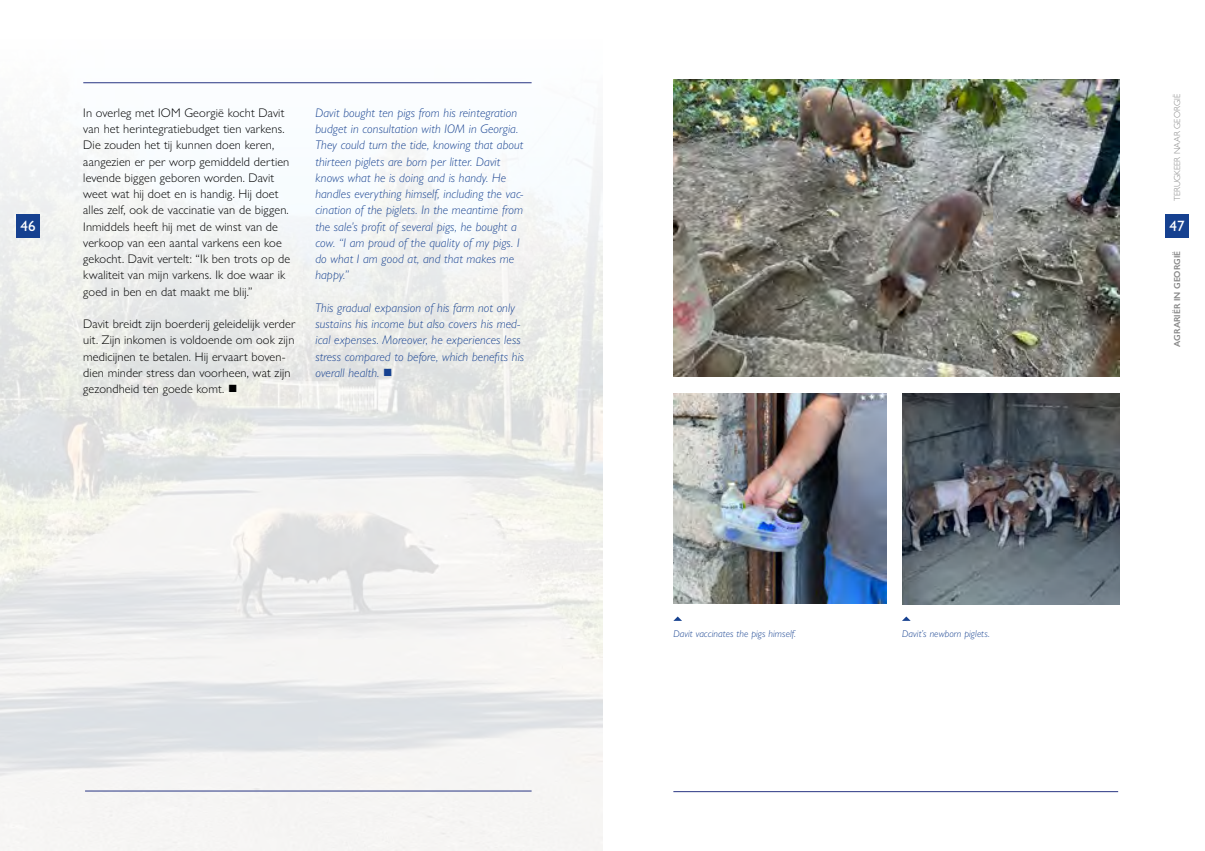
<style>
.page{position:relative;width:1205px;height:851px;background:#fff}
.page>*{position:absolute;margin:0;border:0;box-sizing:border-box;transform-origin:0 0}
.t1{font:500 15px "Gill Sans Nova";color:#fff}
.t2{font:300 12.5px/16.2px "Gill Sans Nova";letter-spacing:.01em;color:#000}
.t3{font:italic 300 12.5px/16.2px "Gill Sans Nova";letter-spacing:.01em;color:#164190}
.t4{font:italic 300 10px "Gill Sans Nova";letter-spacing:.01em;color:#164190}
.t5{font:300 8.75px "Gill Sans Nova";color:#878787}
.t6{font:600 8.75px "Gill Sans Nova";color:#878787}
</style>
<div class="page">
<img style="left:0;top:82px;width:602px;height:768px">
<hr style="left:85px;top:790px;width:446px;height:1px;background:#283583">
<hr style="left:673px;top:791px;width:445px;height:1px;background:#283583">
<hr style="left:83px;top:82px;width:448px;height:1px;background:#283583">
<img style="left:902px;top:394px;width:218px;height:210px">
<img style="left:673px;top:80px;width:447px;height:297px">
<img style="left:673px;top:393px;width:213px;height:211px">
<svg style="left:674px;top:616px;width:7px;height:4px"></svg>
<svg style="left:903px;top:616px;width:7px;height:4px"></svg>
<div style="left:1165px;top:213px;width:24px;height:24px;background:#164190"></div>
<div style="left:16px;top:213px;width:24px;height:24px;background:#164190"></div>
<p class="t5" style="left:1172px;top:201px;width:108px;rotate:-90deg">TERUGKEER NAAR GEORGIË</p>
<p class="t3" style="left:315px;top:104px;width:210px">Davit bought ten pigs from his reintegration budget in consultation with IOM in Georgia.<br>They could turn the tide, knowing that about thirteen piglets are born per litter. Davit knows what he is doing and is handy. He handles everything himself, including the vac&shy;cination of the piglets. In the meantime from the sale’s profit of several pigs, he bought a cow. “I am proud of the quality of my pigs. I do what I am good at, and that makes me happy.”</p>
<p class="t3" style="left:315px;top:299px;width:210px">This gradual expansion of his farm not only sustains his income but also covers his med&shy;ical expenses. Moreover, he experiences less stress compared to before, which benefits his overall health. ■</p>
<p class="t2" style="left:83px;top:104px;width:208px">In overleg met IOM Georgië kocht Davit van het herintegratiebudget tien varkens.<br>Die zouden het tij kunnen doen keren, aangezien er per worp gemiddeld dertien levende biggen geboren worden. Davit weet wat hij doet en is handig. Hij doet alles zelf, ook de vaccinatie van de biggen.<br>Inmiddels heeft hij met de winst van de verkoop van een aantal varkens een koe gekocht. Davit vertelt: “Ik ben trots op de kwaliteit van mijn varkens. Ik doe waar ik goed in ben en dat maakt me blij.”</p>
<p class="t2" style="left:83px;top:315px;width:214px">Davit breidt zijn boerderij geleidelijk verder uit. Zijn inkomen is voldoende om ook zijn medicijnen te betalen. Hij ervaart boven&shy;dien minder stress dan voorheen, wat zijn gezondheid ten goede komt. ■</p>
<p class="t1" style="left:21px;top:217px;width:16px">46</p>
<p class="t1" style="left:1169px;top:217px;width:16px">47</p>
<p class="t6" style="left:1172px;top:347px;width:97px;rotate:-90deg">AGRARIËR IN GEORGIË</p>
<p class="t4" style="left:673px;top:627px;width:124px">Davit vaccinates the pigs himself.</p>
<p class="t4" style="left:902px;top:627px;width:89px">Davit’s newborn piglets.</p>
</div>
